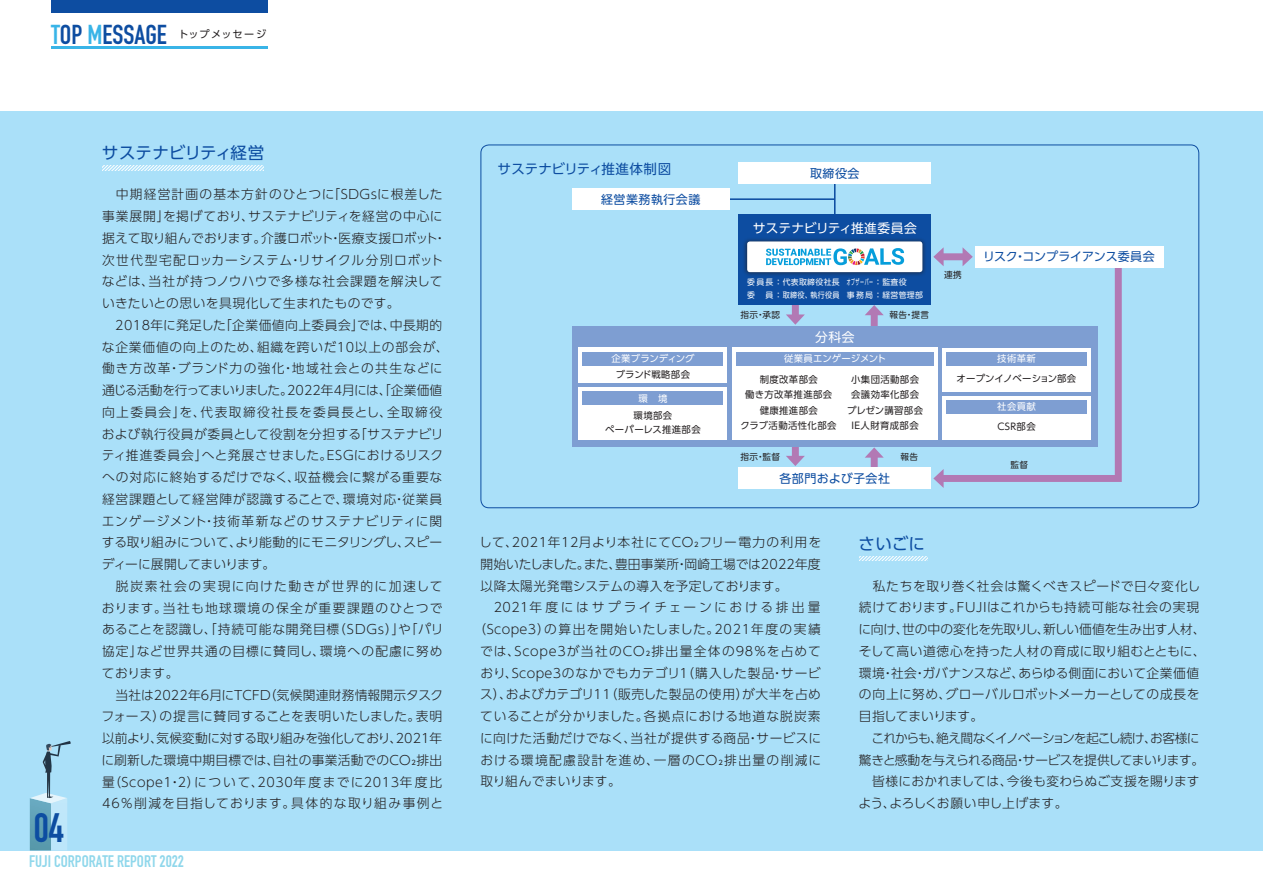
<style>
.page{position:relative;width:1263px;height:893px;background:#fff}
.page>*{position:absolute;margin:0;border:0;box-sizing:border-box;transform-origin:0 0}
.t1{font:40.5px "DIN Engschrift Std";color:#0d4da1}
.t2{font:27px "DIN Engschrift Std";color:#0d4da1}
.t3{font:16.5px "DIN Engschrift Std";color:#8fd7eb}
.t4{font:16.5px "UD Shin Go Pro";color:#0d4da1}
.t5{font:13.5px "UD Shin Go Pro";color:#0d4da1}
.t6{font:300 12.75px/21.8px "UD Shin Go Pro";letter-spacing:.035em;color:#231f20}
.t7{font:300 12.75px/21.8px "UD Shin Go Pro";color:#231f20}
.t8{font:300 12.75px "UD Shin Go Pro";letter-spacing:.01em;color:#231f20}
.t9{font:300 12.75px "UD Shin Go Pro";letter-spacing:.065em;color:#231f20}
.t10{font:300 12.75px "UD Shin Go Pro";letter-spacing:.07em;color:#231f20}
.t11{font:300 12.75px "UD Shin Go Pro";letter-spacing:.055em;color:#231f20}
.t12{font:300 12.75px "UD Shin Go Pro";letter-spacing:.105em;color:#231f20}
.t13{font:300 12.75px "UD Shin Go Pro";letter-spacing:.205em;color:#231f20}
.t14{font:12.75px "UD Shin Go Pro";color:#fff}
.t15{font:300 12.75px "UD Shin Go Pro";letter-spacing:.005em;color:#231f20}
.t16{font:12.75px "UD Shin Go Pro";letter-spacing:.02em;color:#fff}
.t17{font:12px "UD Shin Go Pro";letter-spacing:.04em;color:#0d4da1}
.t18{font:12px "UD Shin Go Pro";letter-spacing:-.01em;color:#0d4da1}
.t19{font:10.2px "UD Shin Go Pro";letter-spacing:.085em;color:#231f20}
.t20{font:9.3px/15.5px "UD Shin Go Pro";letter-spacing:.04em;color:#231f20;text-align:center}
.t21{font:9.3px "UD Shin Go Pro";letter-spacing:.005em;color:#231f20}
.t22{font:9.3px "UD Shin Go Pro";letter-spacing:.02em;color:#fff}
.t23{font:9.3px "UD Shin Go Pro";color:#fff}
.t24{font:9.3px "UD Shin Go Pro";letter-spacing:-.01em;color:#fff}
.t25{font:9.3px "UD Shin Go Pro";letter-spacing:.02em;color:#231f20}
.t26{font:8.7px "UD Shin Go Pro";letter-spacing:.04em;color:#231f20}
.t27{font:7.8px/12.3px "UD Shin Go Pro";letter-spacing:.04em;color:#fff}
.t28{font:7.8px/12.3px "UD Shin Go Pro";letter-spacing:.105em;color:#fff;scale:.5 1}
.s1{color:#39b4e7}
</style>
<div class="page">
<div style="left:0;top:111px;width:1263px;height:739px;background:#aae0f9"></div>
<div style="left:51px;top:0;width:217px;height:13px;background:#0d4da1"></div>
<hr style="left:51px;top:47px;width:217px;height:2px;background:#39b4e7">
<svg style="left:102px;top:166px;width:162px;height:4px"></svg>
<svg style="left:859px;top:556px;width:68px;height:4px"></svg>
<svg style="left:933px;top:247px;width:189px;height:241px"></svg>
<hr style="left:834px;top:182px;width:1px;height:32px;background:#0d4da1">
<hr style="left:703px;top:198px;width:132px;height:2px;background:#0d4da1">
<div style="left:572px;top:188px;width:158px;height:22px;background:#fff"></div>
<div style="left:738px;top:162px;width:193px;height:22px;background:#fff"></div>
<div style="left:792px;top:303px;width:7px;height:15px;background:#b279b4"></div>
<svg style="left:786px;top:314px;width:19px;height:11px"></svg>
<div style="left:792px;top:444px;width:7px;height:15px;background:#b279b4"></div>
<svg style="left:786px;top:456px;width:19px;height:10px"></svg>
<div style="left:871px;top:312px;width:7px;height:15px;background:#b279b4"></div>
<svg style="left:865px;top:305px;width:19px;height:10px"></svg>
<div style="left:871px;top:454px;width:7px;height:15px;background:#b279b4"></div>
<svg style="left:865px;top:447px;width:19px;height:11px"></svg>
<div style="left:975px;top:246px;width:189px;height:22px;background:#fff"></div>
<div style="left:738px;top:214px;width:193px;height:90px;background:#0d4da1"></div>
<div style="left:572px;top:326px;width:526px;height:120px;background:#7e9ed2"></div>
<div style="left:578px;top:348px;width:149px;height:35px;background:#fff"></div>
<div style="left:942px;top:348px;width:149px;height:44px;background:#fff"></div>
<div style="left:732px;top:348px;width:206px;height:92px;background:#fff"></div>
<div style="left:578px;top:387px;width:149px;height:53px;background:#fff"></div>
<div style="left:942px;top:396px;width:149px;height:44px;background:#fff"></div>
<div style="left:583px;top:352px;width:140px;height:13px;background:#7e9ed2"></div>
<div style="left:583px;top:392px;width:140px;height:13px;background:#7e9ed2"></div>
<div style="left:736px;top:352px;width:197px;height:13px;background:#7e9ed2"></div>
<div style="left:946px;top:352px;width:141px;height:13px;background:#7e9ed2"></div>
<div style="left:946px;top:400px;width:141px;height:13px;background:#7e9ed2"></div>
<div style="left:738px;top:467px;width:193px;height:22px;background:#fff"></div>
<div style="left:743px;top:237px;width:184px;height:40px;background:#231f20;opacity:.75"></div>
<div style="left:747px;top:241px;width:175px;height:31px;background:#fff;border-radius:3px"></div>
<svg style="left:766px;top:248px;width:138px;height:17px"></svg>
<svg style="left:30px;top:741px;width:41px;height:109px"></svg>
<h2 class="t2" style="left:51px;top:18px;width:117px"><span class="s1">T</span>OP <span class="s1">M</span>ESSAGE</h2>
<p class="t19" style="left:178px;top:26px;width:89px">トップメッセージ</p>
<p class="t4" style="left:102px;top:139px;width:164px">サステナビリティ経営</p>
<h1 class="t1" style="left:34px;top:804px;width:32px">04</h1>
<p class="t6" style="left:101px;top:183px;width:349px">　中期経営計画の基本方針のひとつに「SDGsに根差した事業展開」を掲げており、サステナビリティを経営の中心に据えて取り組んでおります。介護ロボット・医療支援ロボット・次世代型宅配ロッカーシステム・リサイクル分別ロボットなどは、当社が持つノウハウで多様な社会課題を解決していきたいとの思いを具現化して生まれたものです。　2018年に発足した「企業価値向上委員会」では、中長期的な企業価値の向上のため、組織を跨いだ10以上の部会が、働き方改革・ブランド力の強化・地域社会との共生などに通じる活動を行ってまいりました。2022年4月には、「企業価値向上委員会」を、代表取締役社長を委員長とし、全取締役および執行役員が委員として役割を分担する「サステナビリティ推進委員会」へと発展させました。ESGにおけるリスクへの対応に終始するだけでなく、収益機会に繋がる重要な経営課題として経営陣が認識することで、環境対応・従業員エンゲージメント・技術革新などのサステナビリティに関する取り組みについて、より能動的にモニタリングし、スピーディーに展開してまいります。<br>　脱炭素社会の実現に向けた動きが世界的に加速しております。当社も地球環境の保全が重要課題のひとつであることを認識し、「持続可能な開発目標（SDGs）」や「パリ協定」など世界共通の目標に賛同し、環境への配慮に努めております。<br>　当社は2022年6月にTCFD（気候関連財務情報開示タスクフォース）の提言に賛同することを表明いたしました。表明以前より、気候変動に対する取り組みを強化しており、2021年に刷新した環境中期目標では、自社の事業活動でのCO₂排出量（Scope1・2）について、2030年度までに2013年度比<br>46％削減を目指しております。具体的な取り組み事例と</p>
<p class="t3" style="left:29px;top:852px;width:156px">FUJI CORPORATE REPORT 2022</p>
<p class="t5" style="left:497px;top:158px;width:175px">サステナビリティ推進体制図</p>
<p class="t17" style="left:601px;top:189px;width:101px">経営業務執行会議</p>
<p class="t17" style="left:810px;top:164px;width:51px">取締役会</p>
<p class="t14" style="left:753px;top:218px;width:166px">サステナビリティ推進委員会</p>
<p class="t28" style="left:847px;top:276px;width:154px">オブザーバー：監査役<br>事務局：経営管理部</p>
<p class="t27" style="left:747px;top:276px;width:102px">委員長：代表取締役社長　委</p>
<p class="t27" style="left:765px;top:288px;width:76px">員：取締役、執行役員</p>
<p class="t26" style="left:741px;top:308px;width:41px">指示・承認</p>
<p class="t16" style="left:815px;top:326px;width:41px">分科会</p>
<p class="t26" style="left:889px;top:308px;width:41px">報告・提言</p>
<p class="t26" style="left:944px;top:267px;width:19px">連携</p>
<p class="t18" style="left:983px;top:247px;width:173px">リスク・コンプライアンス委員会</p>
<p class="t24" style="left:611px;top:351px;width:84px">企業ブランディング</p>
<p class="t25" style="left:616px;top:366px;width:76px">ブランド戦略部会</p>
<p class="t21" style="left:957px;top:371px;width:121px">オープンイノベーション部会</p>
<p class="t20" style="left:997px;top:419px;width:40px">CSR部会</p>
<p class="t23" style="left:784px;top:351px;width:104px">従業員エンゲージメント</p>
<p class="t22" style="left:997px;top:351px;width:40px">技術革新</p>
<p class="t22" style="left:997px;top:399px;width:40px">社会貢献</p>
<p class="t20" style="left:740px;top:371px;width:97px">制度改革部会<br>働き方改革推進部会健康推進部会<br>クラブ活動活性化部会</p>
<p class="t20" style="left:847px;top:371px;width:77px">小集団活動部会会議効率化部会プレゼン講習部会<br>IE人財育成部会</p>
<p class="t22" style="left:638px;top:391px;width:30px">環　境</p>
<p class="t20" style="left:605px;top:408px;width:97px;line-height:14px">環境部会<br>ペーパーレス推進部会</p>
<p class="t26" style="left:741px;top:450px;width:41px">指示・監督</p>
<p class="t17" style="left:779px;top:468px;width:112px">各部門および子会社</p>
<p class="t26" style="left:900px;top:450px;width:19px">報告</p>
<p class="t26" style="left:1010px;top:457px;width:19px">監督</p>
<p class="t6" style="left:479px;top:531px;width:343px">して、2021年12月より本社にてCO₂フリー電力の利用を</p>
<p class="t8" style="left:480px;top:554px;width:342px">開始いたしました。また、豊田事業所・岡崎工場では2022年度</p>
<p class="t8" style="left:480px;top:575px;width:309px">以降太陽光発電システムの導入を予定しております。</p>
<p class="t13" style="left:480px;top:597px;width:342px">　2021年度にはサプライチェーンにおける排出量</p>
<p class="t9" style="left:473px;top:619px;width:349px">（Scope3）の算出を開始いたしました。2021年度の実績</p>
<p class="t10" style="left:480px;top:641px;width:342px">では、Scope3が当社のCO₂排出量全体の98％を占めて</p>
<p class="t6" style="left:480px;top:661px;width:342px">おり、Scope3のなかでもカテゴリ1（購入した製品・サービ</p>
<p class="t6" style="left:480px;top:683px;width:342px">ス）、およびカテゴリ11（販売した製品の使用）が大半を占め</p>
<p class="t11" style="left:480px;top:706px;width:342px">ていることが分かりました。各拠点における地道な脱炭素</p>
<p class="t6" style="left:480px;top:727px;width:343px">に向けた活動だけでなく、当社が提供する商品・サービスに</p>
<p class="t12" style="left:480px;top:749px;width:342px">おける環境配慮設計を進め、一層のCO₂排出量の削減に</p>
<p class="t15" style="left:480px;top:771px;width:142px">取り組んでまいります。</p>
<p class="t4" style="left:859px;top:531px;width:68px">さいごに</p>
<p class="t7" style="left:858px;top:574px;width:349px">　私たちを取り巻く社会は驚くべきスピードで日々変化し続けております。FUJIはこれからも持続可能な社会の実現に向け、世の中の変化を先取りし、新しい価値を生み出す人材、そして高い道徳心を持った人材の育成に取り組むとともに、環境・社会・ガバナンスなど、あらゆる側面において企業価値の向上に努め、グローバルロボットメーカーとしての成長を目指してまいります。<br>　これからも、絶え間なくイノベーションを起こし続け、お客様に驚きと感動を与えられる商品・サービスを提供してまいります。　皆様におかれましては、今後も変わらぬご支援を賜りますよう、よろしくお願い申し上げます。</p>
</div>
